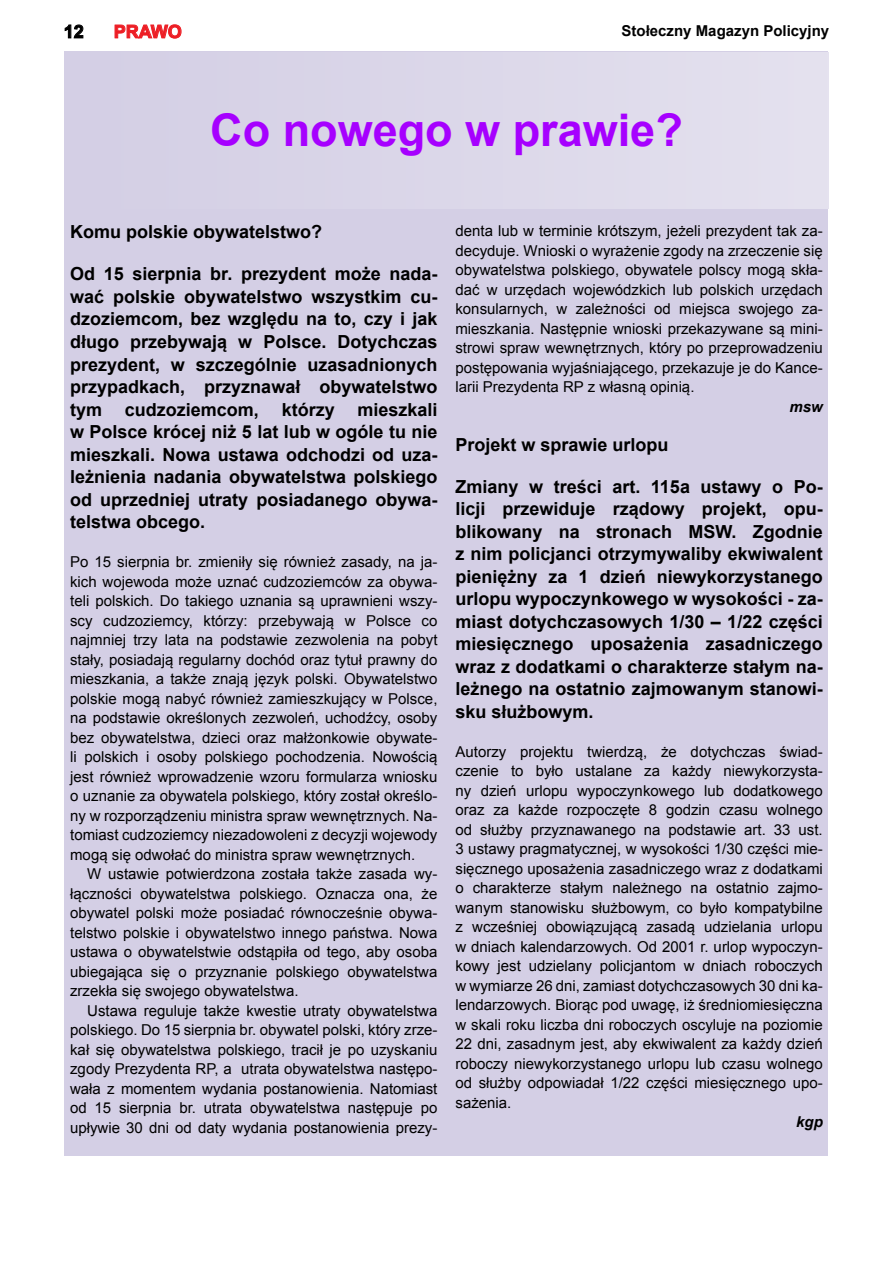
<style>
.page{position:relative;width:893px;height:1263px;background:#fff}
.page>*{position:absolute;margin:0;border:0;box-sizing:border-box;transform-origin:0 0}
.t1{font:700 45px "Arial";color:#a600ff}
.t2{font:700 18px/22.5px "Arial";color:#000;text-align:justify}
.t3{font:700 18px "Arial";color:#ed1d24}
.t4{font:15px/19.5px "Arial";color:#000;text-align:justify}
.t5{font:700 15px "Arial";color:#000}
.t6{font:italic 700 15px "Arial";color:#000}
</style>
<div class="page">
<svg style="left:64px;top:24px;width:20px;height:15px"></svg>
<svg style="left:114px;top:24px;width:68px;height:15px"></svg>
<div style="left:65px;top:51px;width:763px;height:1105px;background:#d4cfe5"></div>
<div style="left:64px;top:52px;width:765px;height:156px;background:#dbd7e9"></div>
<p class="t2" style="left:64px;top:21px;width:22px">12</p>
<p class="t3" style="left:114px;top:20px;width:70px">PRAWO</p>
<p class="t5" style="left:622px;top:20px;width:209px">Stołeczny Magazyn Policyjny</p>
<h1 class="t1" style="left:210px;top:101px;width:474px">Co nowego w prawie?</h1>
<p class="t2" style="left:70px;top:221px;width:254px">Komu polskie obywatelstwo?</p>
<p class="t2" style="left:70px;top:263px;width:369px">Od 15 sierpnia br. prezydent może nada&shy;wać polskie obywatelstwo wszystkim cu&shy;dzoziemcom, bez względu na to, czy i jak długo przebywają w Polsce. Dotychczas prezydent, w szczególnie uzasadnionych przypadkach, przyznawał obywatelstwo tym</p>
<p class="t2" style="left:125px;top:398px;width:136px">cudzoziemcom,</p>
<p class="t2" style="left:282px;top:398px;width:55px">którzy</p>
<p class="t2" style="left:70px;top:398px;width:369px;text-indent:287px">mieszkali w Polsce krócej niż 5 lat lub w ogóle tu nie mieszkali. Nowa ustawa odchodzi od uza&shy;leżnienia nadania obywatelstwa polskiego od uprzedniej utraty posiadanego obywa&shy;telstwa obcego.</p>
<p class="t4" style="left:70px;top:552px;width:369px">Po 15 sierpnia br. zmieniły się również zasady, na ja&shy;kich wojewoda może uznać cudzoziemców za obywa&shy;teli polskich. Do takiego uznania są uprawnieni wszy&shy;scy cudzoziemcy, którzy: przebywają w Polsce co najmniej trzy lata na podstawie zezwolenia na pobyt stały, posiadają regularny dochód oraz tytuł prawny do mieszkania, a także znają język polski. Obywatelstwo polskie mogą nabyć również zamieszkujący w Polsce, na podstawie określonych zezwoleń, uchodźcy, osoby bez obywatelstwa, dzieci oraz małżonkowie obywate&shy;li polskich i osoby polskiego pochodzenia. Nowością jest również wprowadzenie wzoru formularza wniosku o uznanie za obywatela polskiego, który został określo&shy;ny w rozporządzeniu ministra spraw wewnętrznych. Na&shy;tomiast cudzoziemcy niezadowoleni z decyzji wojewody mogą się odwołać do ministra spraw wewnętrznych.</p>
<p class="t4" style="left:70px;top:864px;width:369px;text-indent:17px">W ustawie potwierdzona została także zasada wy&shy;łączności obywatelstwa polskiego. Oznacza ona, że obywatel polski może posiadać równocześnie obywa&shy;telstwo polskie i obywatelstwo innego państwa. Nowa ustawa o obywatelstwie odstąpiła od tego, aby osoba ubiegająca się o przyznanie polskiego obywatelstwa zrzekła się swojego obywatelstwa.</p>
<p class="t4" style="left:70px;top:1001px;width:369px;text-indent:17px">Ustawa reguluje także kwestie utraty obywatelstwa polskiego. Do 15 sierpnia br. obywatel polski, który zrze&shy;kał się obywatelstwa polskiego, tracił je po uzyskaniu zgody Prezydenta RP, a utrata obywatelstwa następo&shy;wała z momentem wydania postanowienia. Natomiast od 15 sierpnia br. utrata obywatelstwa następuje po upływie 30 dni od daty wydania postanowienia prezy-</p>
<p class="t4" style="left:455px;top:221px;width:369px">denta lub w terminie krótszym, jeżeli prezydent tak za&shy;decyduje. Wnioski o wyrażenie zgody na zrzeczenie się obywatelstwa polskiego, obywatele polscy mogą skła&shy;dać w urzędach wojewódzkich lub polskich urzędach konsularnych, w zależności od miejsca swojego za&shy;mieszkania. Następnie wnioski przekazywane są mini&shy;strowi spraw wewnętrznych, który po przeprowadzeniu postępowania wyjaśniającego, przekazuje je do Kance&shy;larii Prezydenta RP z własną opinią.</p>
<p class="t6" style="left:789px;top:396px;width:35px">msw</p>
<p class="t2" style="left:455px;top:434px;width:215px">Projekt w sprawie urlopu</p>
<p class="t2" style="left:455px;top:476px;width:369px">Zmiany w treści art. 115a ustawy o Po&shy;licji przewiduje rządowy projekt, opu&shy;blikowany na stronach MSW. Zgodnie z nim policjanci otrzymywaliby ekwiwalent pieniężny za 1 dzień niewykorzystanego urlopu wypoczynkowego w wysokości - za&shy;miast dotychczasowych 1/30 – 1/22 części miesięcznego uposażenia zasadniczego wraz z dodatkami o charakterze stałym na&shy;leżnego na ostatnio zajmowanym stanowi&shy;sku służbowym.</p>
<p class="t4" style="left:455px;top:742px;width:369px">Autorzy projektu twierdzą, że dotychczas świad&shy;czenie to było ustalane za każdy niewykorzysta&shy;ny dzień urlopu wypoczynkowego lub dodatkowego oraz za każde rozpoczęte 8 godzin czasu wolnego od służby przyznawanego na podstawie art. 33 ust.<br>3 ustawy pragmatycznej, w wysokości 1/30 części mie&shy;sięcznego uposażenia zasadniczego wraz z dodatkami o charakterze stałym należnego na ostatnio zajmo&shy;wanym stanowisku służbowym, co było kompatybilne z wcześniej obowiązującą zasadą udzielania urlopu w dniach kalendarzowych. Od 2001 r. urlop wypoczyn&shy;kowy jest udzielany policjantom w dniach roboczych w wymiarze 26 dni, zamiast dotychczasowych 30 dni ka&shy;lendarzowych. Biorąc pod uwagę, iż średniomiesięczna w skali roku liczba dni roboczych oscyluje na poziomie 22 dni, zasadnym jest, aby ekwiwalent za każdy dzień roboczy niewykorzystanego urlopu lub czasu wolnego od służby odpowiadał 1/22 części miesięcznego upo&shy;sażenia.</p>
<p class="t6" style="left:796px;top:1112px;width:28px">kgp</p>
</div>
